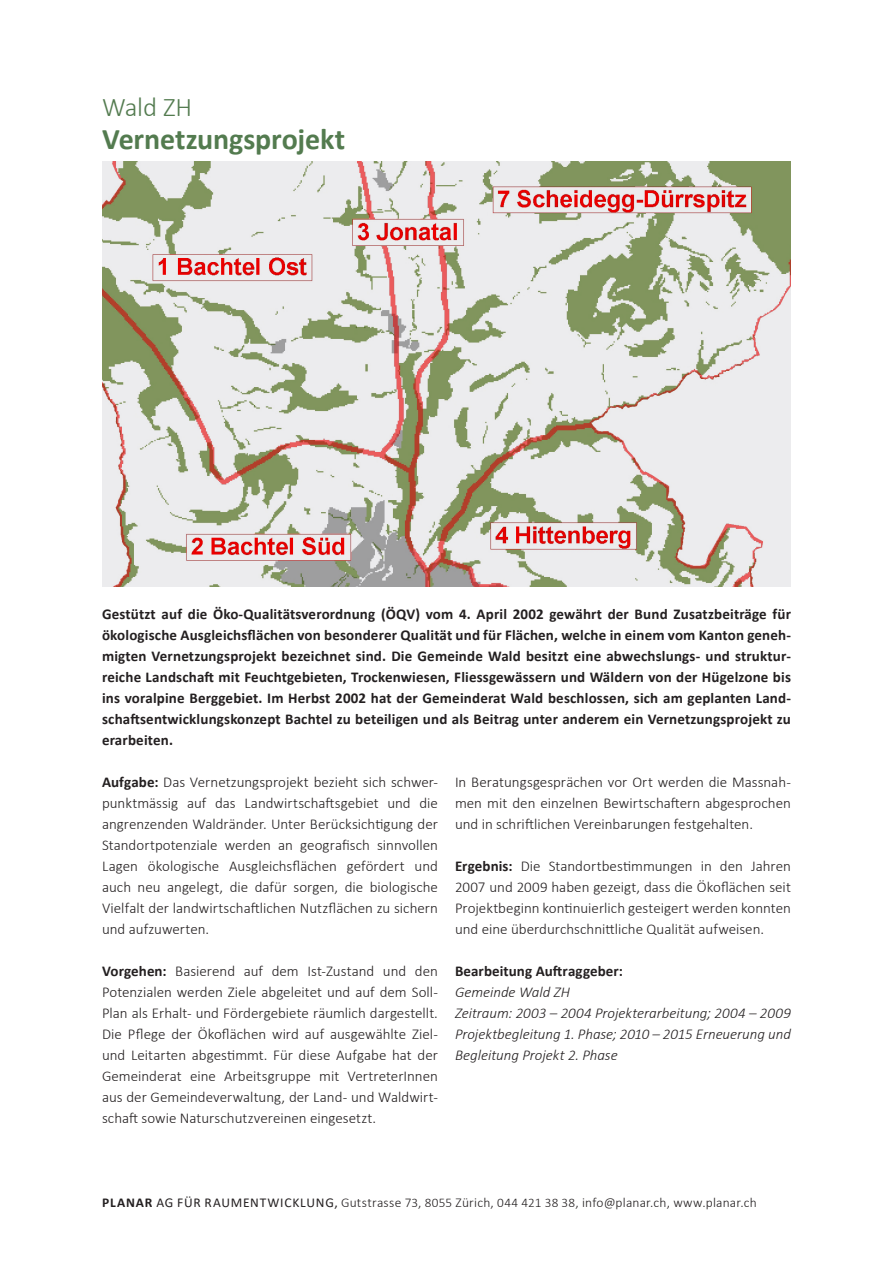
<style>
.page{position:relative;width:893px;height:1263px;background:#fff}
.page>*{position:absolute;margin:0;border:0;box-sizing:border-box;transform-origin:0 0}
.t1{font:700 30px "Calibri";letter-spacing:-.005em;color:#537b4f}
.t2{font:300 27px "Calibri";letter-spacing:-.01em;color:#537b4f}
.t3{font:300 15px/21px "Calibri";color:#231f20;text-align:justify}
.t4{font:700 15px/21px "Calibri";letter-spacing:.01em;color:#231f20;text-align:justify}
.t5{font:italic 300 15px/21px "Calibri";letter-spacing:-.005em;color:#231f20;text-align:justify}
.t6{font:300 13.5px "Calibri";letter-spacing:.015em;color:#231f20}
.s1{font-weight:700}
.s2{font-weight:400}
.s3{font-size:13.2px}
</style>
<div class="page">
<img style="left:102px;top:162px;width:689px;height:425px">
<p class="t2" style="left:102px;top:90px;width:92px">Wald ZH</p>
<p class="t1" style="left:102px;top:118px;width:245px">Vernetzungsprojekt</p>
<p class="t4" style="left:102px;top:603px;width:690px">Gestützt auf die Öko-Qualitätsverordnung (ÖQV) vom 4. April 2002 gewährt der Bund Zusatzbeiträge für ökologische Ausgleichsflächen von besonderer Qualität und für Flächen, welche in einem vom Kanton geneh&shy;migten Vernetzungsprojekt bezeichnet sind. Die Gemeinde Wald besitzt eine abwechslungs- und struktur&shy;reiche Landschaft mit Feuchtgebieten, Trockenwiesen, Fliessgewässern und Wäldern von der Hügelzone bis ins voralpine Berggebiet. Im Herbst 2002 hat der Gemeinderat Wald beschlossen, sich am geplanten Land&shy;schaftsentwicklungskonzept Bachtel zu beteiligen und als Beitrag unter anderem ein Vernetzungsprojekt zu erarbeiten.</p>
<p class="t3" style="left:102px;top:771px;width:337px"><span class="s1">Aufgabe:</span> Das Vernetzungsprojekt bezieht sich schwer&shy;punktmässig auf das Landwirtschaftsgebiet und die angrenzenden Waldränder. Unter Berücksichtigung der Standortpotenziale werden an geografisch sinnvollen Lagen ökologische Ausgleichsflächen gefördert und auch neu angelegt, die dafür sorgen, die biologische Vielfalt der landwirtschaftlichen Nutzflächen zu sichern und aufzuwerten.</p>
<p class="t3" style="left:102px;top:960px;width:337px"><span class="s1">Vorgehen:</span> Basierend auf dem Ist-Zustand und den Potenzialen werden Ziele abgeleitet und auf dem Soll-Plan als Erhalt- und Fördergebiete räumlich dargestellt.<br>Die Pflege der Ökoflächen wird auf ausgewählte Ziel&shy;und Leitarten abgestimmt. Für diese Aufgabe hat der Gemeinderat eine Arbeitsgruppe mit VertreterInnen aus der Gemeindeverwaltung, der Land- und Waldwirt&shy;schaft sowie Naturschutzvereinen eingesetzt.</p>
<p class="t3" style="left:455px;top:771px;width:337px">In Beratungsgesprächen vor Ort werden die Massnah&shy;men mit den einzelnen Bewirtschaftern abgesprochen und in schriftlichen Vereinbarungen festgehalten.</p>
<p class="t3" style="left:455px;top:855px;width:337px"><span class="s1">Ergebnis:</span> Die Standortbestimmungen in den Jahren 2007 und 2009 haben gezeigt, dass die Ökoflächen seit Projektbeginn kontinuierlich gesteigert werden konnten und eine überdurchschnittliche Qualität aufweisen.</p>
<p class="t4" style="left:455px;top:960px;width:170px">Bearbeitung Auftraggeber:</p>
<p class="t5" style="left:455px;top:981px;width:117px">Gemeinde Wald ZH</p>
<p class="t5" style="left:455px;top:1002px;width:337px">Zeitraum: 2003 – 2004 Projekterarbeitung; 2004 – 2009<br>Projektbegleitung 1. Phase; 2010 – 2015 Erneuerung und Begleitung Projekt 2. Phase</p>
<p class="t6" style="left:102px;top:1194px;width:656px"><span class="s1">PLANAR</span> <span class="s2">AG FÜR RAUMENTWICKLUNG,</span> Gutstrasse <span class="s3">73</span>, <span class="s3">8055</span> Zürich, <span class="s3">044 421 38 38</span>, info@planar.ch, www.planar.ch</p>
</div>
